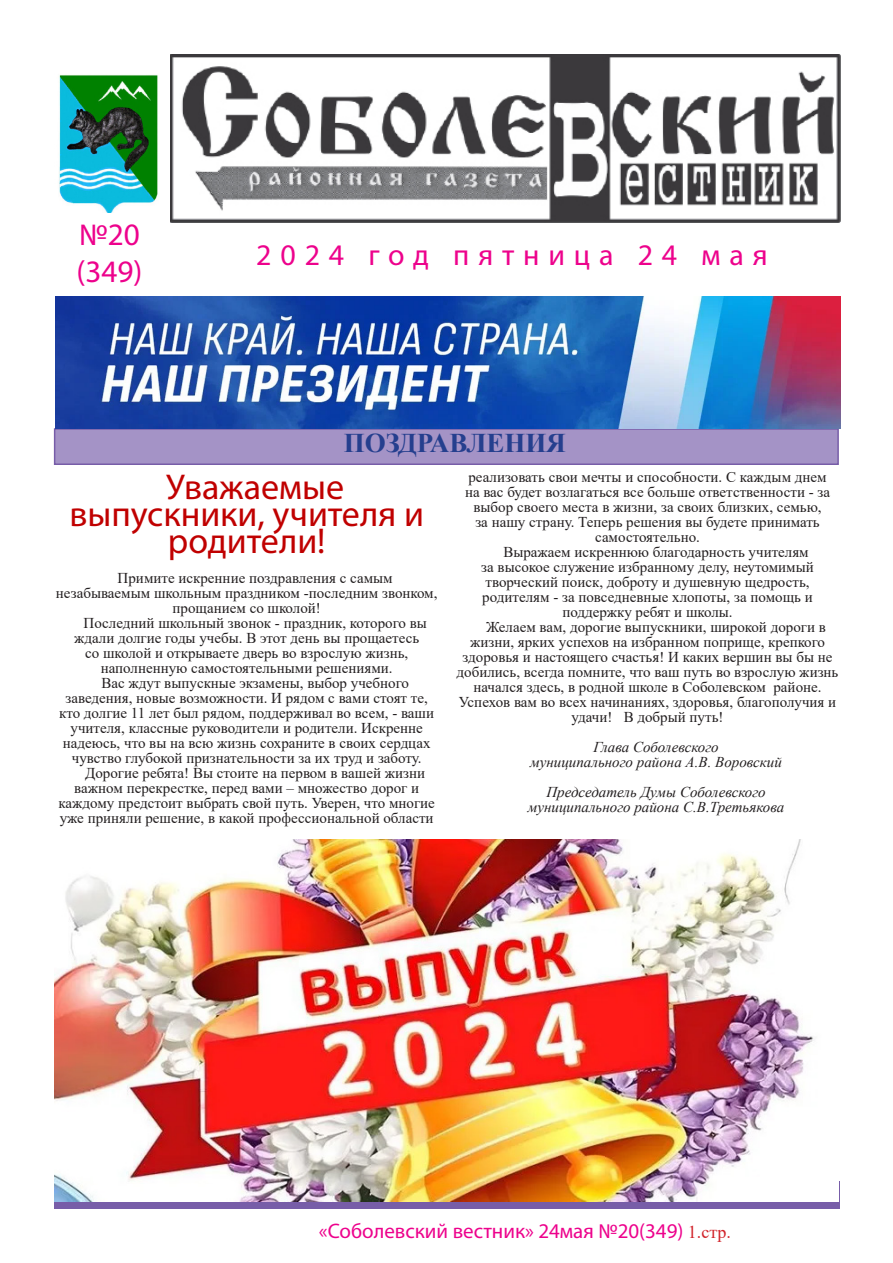
<style>
.page{position:relative;width:893px;height:1263px;background:#fff}
.page>*{position:absolute;margin:0;border:0;box-sizing:border-box;transform-origin:0 0}
.t1{font:36px/27px "Myriad Pro";color:#c00000;text-align:center}
.t2{font:31.35px "Myriad Pro";color:#ed028c}
.t3{font:30px "Myriad Pro";letter-spacing:.295em;color:#ed028c}
.Основной_абзац{font:700 27px "Times New Roman";color:#253f8e}
.t4{font:21px "Myriad Pro";color:#ed028c}
.t5{font:15px/15px "Times New Roman";color:#231f20;text-align:center}
.t6{font:italic 15px "Times New Roman";color:#231f20}
.s1{font-family:"Times New Roman";font-size:18px;color:#d1232a}
</style>
<div class="page">
<div style="left:55px;top:1181px;width:785px;height:28px;background:#775da8"></div>
<img style="left:170px;top:54px;width:670px;height:168px">
<img style="left:59px;top:75px;width:99px;height:138px">
<div style="left:55px;top:429px;width:783px;height:35px;background:#a493c6"></div>
<div style="left:54px;top:428px;width:785px;height:37px;border:2px solid #775da8"></div>
<img style="left:55px;top:296px;width:785px;height:132px">
<img style="left:54px;top:840px;width:785px;height:361px">
<p class="t2" style="left:79px;top:215px;width:62px">№20</p>
<p class="t2" style="left:77px;top:252px;width:67px">(349)</p>
<p class="t3" style="left:256px;top:236px;width:513px">2024 год пятница 24 мая</p>
<p class="Основной_абзац" style="left:344px;top:424px;width:224px">ПОЗДРАВЛЕНИЯ</p>
<p class="t1" style="left:69px;top:473px;width:356px">Уважаемые выпускники, учителя и родители!</p>
<p class="t5" style="left:118px;top:570px;width:277px">Примите искренние поздравления с самым</p>
<p class="t5" style="left:56px;top:585px;width:383px">незабываемым школьным праздником -последним звонком,</p>
<p class="t5" style="left:172px;top:600px;width:150px">прощанием со школой!</p>
<p class="t5" style="left:84px;top:615px;width:345px">Последний школьный звонок - праздник, которого вы</p>
<p class="t5" style="left:74px;top:630px;width:347px">ждали долгие годы учебы. В этот день вы прощаетесь</p>
<p class="t5" style="left:85px;top:645px;width:325px">со школой и открываете дверь во взрослую жизнь,</p>
<p class="t5" style="left:101px;top:660px;width:293px">наполненную самостоятельными решениями.</p>
<p class="t5" style="left:101px;top:675px;width:309px">Вас ждут выпускные экзамены, выбор учебного</p>
<p class="t5" style="left:66px;top:690px;width:364px">заведения, новые возможности. И рядом с вами стоят те,</p>
<p class="t5" style="left:59px;top:705px;width:376px">кто долгие 11 лет был рядом, поддерживал во всем, - ваши</p>
<p class="t5" style="left:71px;top:720px;width:354px">учителя, классные руководители и родители. Искренне</p>
<p class="t5" style="left:63px;top:735px;width:369px">надеюсь, что вы на всю жизнь сохраните в своих сердцах</p>
<p class="t5" style="left:72px;top:750px;width:351px">чувство глубокой признательности за их труд и заботу.</p>
<p class="t5" style="left:85px;top:765px;width:341px">Дорогие ребята! Вы стоите на первом в вашей жизни</p>
<p class="t5" style="left:74px;top:780px;width:346px">важном перекрестке, перед вами – множество дорог и</p>
<p class="t5" style="left:58px;top:795px;width:378px">каждому предстоит выбрать свой путь. Уверен, что многие</p>
<p class="t5" style="left:60px;top:810px;width:375px">уже приняли решение, в какой профессиональной области</p>
<p class="t5" style="left:465px;top:469px;width:367px">реализовать свои мечты и способности. С каждым днем на вас будет возлагаться все больше ответственности - за выбор своего места в жизни, за своих близких, семью,<br>за нашу страну. Теперь решения вы будете принимать самостоятельно.</p>
<p class="t5" style="left:503px;top:544px;width:307px">Выражаем искреннюю благодарность учителям</p>
<p class="t5" style="left:481px;top:559px;width:334px">за высокое служение избранному делу, неутомимый</p>
<p class="t5" style="left:485px;top:574px;width:326px">творческий поиск, доброту и душевную щедрость,</p>
<p class="t5" style="left:482px;top:589px;width:332px">родителям - за повседневные хлопоты, за помощь и</p>
<p class="t5" style="left:562px;top:604px;width:172px">поддержку ребят и школы.</p>
<p class="t5" style="left:486px;top:619px;width:341px">Желаем вам, дорогие выпускники, широкой дороги в</p>
<p class="t5" style="left:470px;top:634px;width:356px">жизни, ярких успехов на избранном поприще, крепкого</p>
<p class="t5" style="left:463px;top:649px;width:371px">здоровья и настоящего счастья! И каких вершин вы бы не</p>
<p class="t5" style="left:457px;top:664px;width:383px">добились, всегда помните, что ваш путь во взрослую жизнь</p>
<p class="t5" style="left:473px;top:679px;width:350px">начался здесь, в родной школе в Соболевском районе.</p>
<p class="t5" style="left:459px;top:694px;width:379px">Успехов вам во всех начинаниях, здоровья, благополучия и</p>
<p class="t5" style="left:572px;top:709px;width:153px">удачи! В добрый путь!</p>
<p class="t6" style="left:593px;top:737px;width:127px">Глава Соболевского</p>
<p class="t6" style="left:530px;top:752px;width:253px">муниципального района А.В. Воровский</p>
<p class="t6" style="left:546px;top:782px;width:221px">Председатель Думы Соболевского</p>
<p class="t6" style="left:528px;top:797px;width:258px">муниципального района С.В.Третьякова</p>
<h3 class="t4" style="left:319px;top:1218px;width:414px">«Соболевский вестник» 24мая №20(349) <span class="s1">1.стр.</span></h3>
</div>
